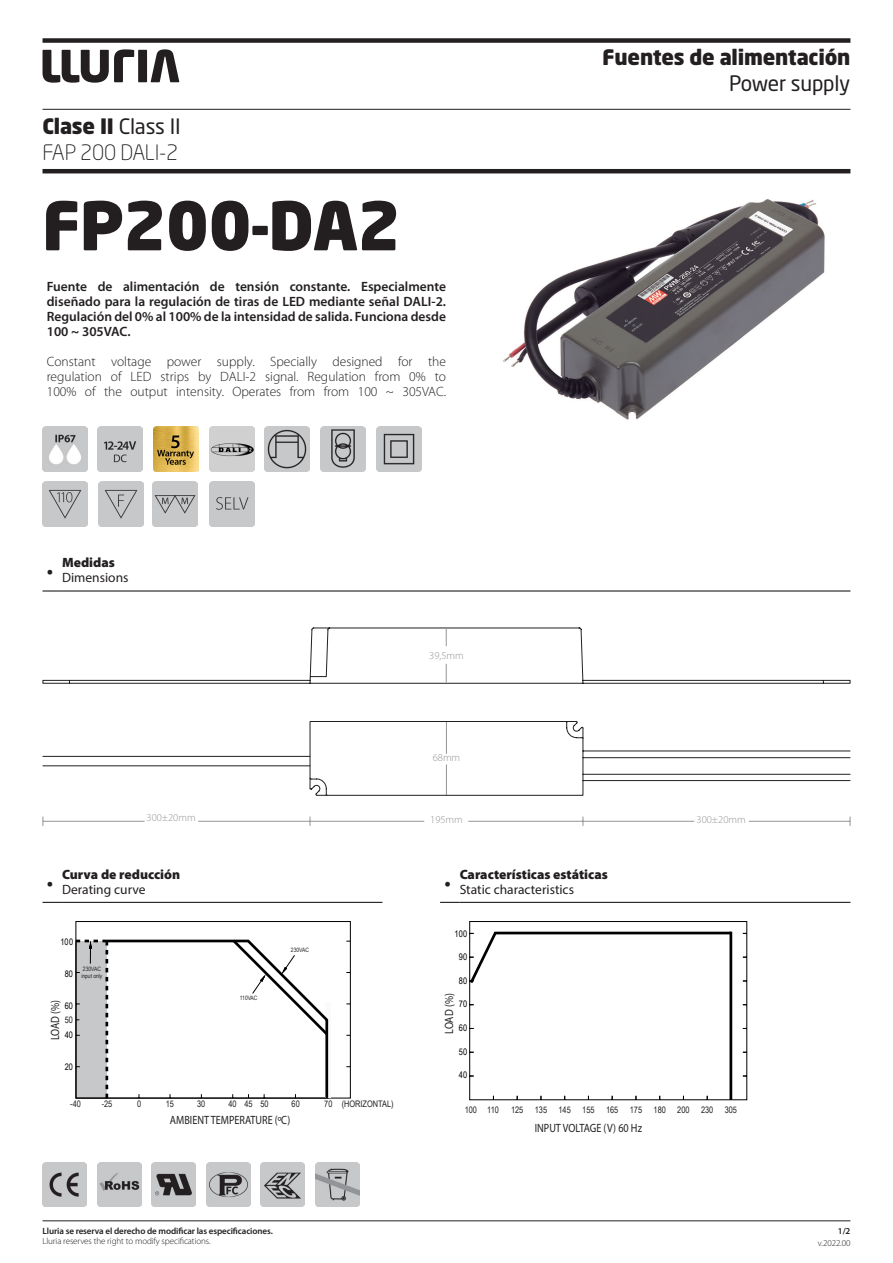
<style>
.page{position:relative;width:893px;height:1263px;background:#fff}
.page>*{position:absolute;margin:0;border:0;box-sizing:border-box;transform-origin:0 0}
.t1{font:900 66px "Neo Sans Std";letter-spacing:-.02em;color:#231f20}
.Cos_de_text_negreta{font:900 22.5px "Myriad Pro";color:#231f20}
.t2{font:300 21px/25.8px "Neo Sans Std";letter-spacing:-.01em;color:#231f20}
.t3{font:900 21px "Neo Sans Std";letter-spacing:-.01em;color:#231f20}
.t4{font:21px "Neo Sans Std";letter-spacing:-.01em;color:#231f20}
.t5{font:600 13.5px/15px "Myriad Pro";color:#231f20;text-align:justify}
.t6{font:300 13.5px/15px "Myriad Pro";color:#231f20;text-align:justify}
.Cos_de_text_negreta-2{font:900 13.5px "Myriad Pro";color:#231f20}
.Cos_de_text_negreta-3{font:13.5px "Myriad Pro";color:#231f20}
.t7{font:12px "Myriad Pro";color:#231f20;scale:.85 1}
.Cos_de_text_negreta-4{font:300 10.5px "Myriad Pro";color:#939598}
.t8{font:9.15px "Arial Narrow";color:#000}
.t9{font:9px "Arial Narrow";color:#231f20}
.t10{font:600 9px "Myriad Pro";letter-spacing:-.01em;color:#231f20}
.t11{font:300 9px "Myriad Pro";letter-spacing:-.01em;color:#231f20}
.t12{font:9px "Arial Narrow";color:#000}
.t13{font:6px "Arial Narrow";color:#231f20}
.t14{font:6px "Arial Narrow";color:#231f20}
.s1{font-weight:900}
.s2{font-weight:400}
</style>
<div class="page">
<img style="left:503px;top:199px;width:322px;height:221px">
<img style="left:209px;top:427px;width:45px;height:45px">
<img style="left:98px;top:427px;width:45px;height:45px">
<img style="left:43px;top:427px;width:45px;height:45px">
<img style="left:265px;top:427px;width:45px;height:45px">
<img style="left:153px;top:427px;width:45px;height:45px">
<img style="left:376px;top:427px;width:45px;height:45px">
<img style="left:320px;top:427px;width:45px;height:45px">
<img style="left:43px;top:481px;width:45px;height:45px">
<img style="left:98px;top:481px;width:45px;height:45px">
<img style="left:153px;top:481px;width:45px;height:45px">
<img style="left:209px;top:481px;width:45px;height:45px">
<svg style="left:43px;top:590px;width:19px;height:1px"></svg>
<hr style="left:62px;top:590px;width:788px;height:1px;background:#231f20">
<svg style="left:469px;top:921px;width:278px;height:179px"></svg>
<svg style="left:469px;top:929px;width:30px;height:57px"></svg>
<hr style="left:495px;top:932px;width:236px;height:2px;background:#000">
<hr style="left:729px;top:932px;width:3px;height:168px;background:#000">
<svg style="left:76px;top:937px;width:275px;height:161px"></svg>
<svg style="left:43px;top:902px;width:19px;height:1px"></svg>
<hr style="left:62px;top:902px;width:320px;height:1px;background:#231f20">
<svg style="left:440px;top:902px;width:20px;height:1px"></svg>
<hr style="left:460px;top:902px;width:390px;height:1px;background:#231f20">
<hr style="left:43px;top:821px;width:102px;height:1px;background:#939598">
<hr style="left:198px;top:821px;width:112px;height:1px;background:#939598">
<hr style="left:583px;top:821px;width:111px;height:1px;background:#939598">
<hr style="left:749px;top:821px;width:101px;height:1px;background:#939598">
<hr style="left:310px;top:821px;width:114px;height:1px;background:#939598">
<hr style="left:468px;top:821px;width:115px;height:1px;background:#939598">
<hr style="left:43px;top:756px;width:267px;height:1px;background:#231f20">
<hr style="left:43px;top:765px;width:267px;height:1px;background:#231f20">
<svg style="left:309px;top:721px;width:542px;height:75px"></svg>
<svg style="left:42px;top:627px;width:809px;height:57px"></svg>
<svg style="left:446px;top:664px;width:1px;height:18px"></svg>
<svg style="left:446px;top:628px;width:1px;height:18px"></svg>
<hr style="left:43px;top:109px;width:807px;height:1px;background:#231f20">
<div style="left:138px;top:50px;width:9px;height:32px;background:#231f20"></div>
<svg style="left:151px;top:49px;width:28px;height:33px"></svg>
<svg style="left:43px;top:49px;width:91px;height:34px"></svg>
<hr style="left:43px;top:169px;width:807px;height:4px;background:#231f20">
<div style="left:43px;top:38px;width:807px;height:5px;background:#231f20"></div>
<hr style="left:43px;top:1220px;width:807px;height:1px;background:#231f20">
<img style="left:43px;top:1162px;width:44px;height:44px">
<img style="left:97px;top:1162px;width:44px;height:44px">
<img style="left:206px;top:1162px;width:44px;height:44px">
<img style="left:261px;top:1162px;width:44px;height:44px">
<img style="left:315px;top:1162px;width:44px;height:44px">
<img style="left:152px;top:1162px;width:44px;height:44px">
<h3 class="t2" style="left:43px;top:114px;width:140px"><span class="s1">Clase II</span> <span class="s2">Class II<br></span>FAP 200 DALI-2</h3>
<p class="t1" style="left:43px;top:183px;width:360px">FP200-DA2</p>
<p class="t5" style="left:47px;top:278px;width:401px">Fuente de alimentación de tensión constante. Especialmente diseñado para la regulación de tiras de LED mediante señal DALI-2.<br>Regulación del 0% al 100% de la intensidad de salida. Funciona desde 100 ~ 305VAC.</p>
<p class="t6" style="left:47px;top:354px;width:401px">Constant voltage power supply. Specially designed for the regulation of LED strips by DALI-2 signal. Regulation from 0% to 100% of the output intensity. Operates from from 100 ~ 305VAC.</p>
<p class="Cos_de_text_negreta" style="left:47px;top:556px;width:8px">·</p>
<p class="Cos_de_text_negreta-2" style="left:62px;top:554px;width:54px">Medidas</p>
<p class="Cos_de_text_negreta-3" style="left:62px;top:569px;width:68px">Dimensions</p>
<p class="Cos_de_text_negreta-4" style="left:429px;top:649px;width:36px">39,5mm</p>
<p class="Cos_de_text_negreta-4" style="left:433px;top:751px;width:29px">68mm</p>
<h3 class="t3" style="left:603px;top:44px;width:249px">Fuentes de alimentación</h3>
<h3 class="t4" style="left:729px;top:71px;width:123px">Power supply</h3>
<p class="Cos_de_text_negreta-4" style="left:147px;top:811px;width:51px">300±20mm</p>
<p class="Cos_de_text_negreta-4" style="left:430px;top:813px;width:34px">195mm</p>
<p class="Cos_de_text_negreta-4" style="left:697px;top:813px;width:51px">300±20mm</p>
<p class="Cos_de_text_negreta-4" style="left:147px;top:813px;width:51px">200±20mm</p>
<p class="Cos_de_text_negreta" style="left:47px;top:867px;width:8px">·</p>
<p class="Cos_de_text_negreta-2" style="left:62px;top:865px;width:120px">Curva de reducción</p>
<p class="Cos_de_text_negreta-3" style="left:62px;top:881px;width:85px">Derating curve</p>
<p class="Cos_de_text_negreta" style="left:445px;top:867px;width:8px">·</p>
<p class="Cos_de_text_negreta-2" style="left:460px;top:865px;width:150px">Características estáticas</p>
<p class="Cos_de_text_negreta-3" style="left:460px;top:881px;width:116px">Static characteristics</p>
<p class="t12" style="left:60px;top:935px;width:14px">100</p>
<p class="t12" style="left:65px;top:967px;width:10px">80</p>
<p class="t7" style="left:48px;top:1040px;width:49px;rotate:-90deg">LOAD (%)</p>
<p class="t12" style="left:65px;top:999px;width:10px">60</p>
<p class="t9" style="left:65px;top:1013px;width:10px">50</p>
<p class="t12" style="left:65px;top:1029px;width:10px">40</p>
<p class="t13" style="left:83px;top:964px;width:19px">230VAC</p>
<p class="t14" style="left:81px;top:971px;width:23px">input only</p>
<p class="t12" style="left:65px;top:1060px;width:10px">20</p>
<p class="t9" style="left:70px;top:1097px;width:12px">-40</p>
<p class="t9" style="left:102px;top:1097px;width:12px">-25</p>
<p class="t13" style="left:240px;top:993px;width:19px">110VAC</p>
<p class="t13" style="left:291px;top:945px;width:19px">230VAC</p>
<p class="t9" style="left:137px;top:1097px;width:6px">0</p>
<p class="t9" style="left:166px;top:1097px;width:10px">15</p>
<p class="t9" style="left:197px;top:1097px;width:10px">30</p>
<p class="t9" style="left:228px;top:1097px;width:10px">40</p>
<p class="t9" style="left:244px;top:1097px;width:10px">45</p>
<p class="t9" style="left:260px;top:1097px;width:10px">50</p>
<p class="t9" style="left:292px;top:1097px;width:10px">60</p>
<p class="t9" style="left:324px;top:1097px;width:10px">70</p>
<p class="t9" style="left:342px;top:1097px;width:53px">(HORIZONTAL)</p>
<p class="t7" style="left:170px;top:1112px;width:143px">AMBIENT TEMPERATURE (ºC)</p>
<p class="t10" style="left:43px;top:1225px;width:232px">Lluria se reserva el derecho de modificar las especificaciones.</p>
<p class="t11" style="left:43px;top:1236px;width:170px">Lluria reserves the right to modify specifications.</p>
<p class="t8" style="left:455px;top:927px;width:14px">100</p>
<p class="t8" style="left:459px;top:950px;width:10px">90</p>
<p class="t8" style="left:459px;top:974px;width:10px">80</p>
<p class="t8" style="left:459px;top:997px;width:10px">70</p>
<p class="t8" style="left:459px;top:1021px;width:10px">60</p>
<p class="t8" style="left:459px;top:1045px;width:10px">50</p>
<p class="t8" style="left:459px;top:1068px;width:10px">40</p>
<p class="t9" style="left:465px;top:1103px;width:14px">100</p>
<p class="t9" style="left:487px;top:1103px;width:13px">110</p>
<p class="t9" style="left:511px;top:1103px;width:14px">125</p>
<p class="t9" style="left:535px;top:1103px;width:14px">135</p>
<p class="t9" style="left:558px;top:1103px;width:14px">145</p>
<p class="t9" style="left:582px;top:1103px;width:14px">155</p>
<p class="t9" style="left:606px;top:1103px;width:14px">165</p>
<p class="t9" style="left:630px;top:1103px;width:14px">175</p>
<p class="t9" style="left:654px;top:1103px;width:14px">180</p>
<p class="t9" style="left:677px;top:1103px;width:14px">200</p>
<p class="t9" style="left:701px;top:1103px;width:14px">230</p>
<p class="t9" style="left:725px;top:1103px;width:14px">305</p>
<p class="t7" style="left:442px;top:1034px;width:49px;rotate:-90deg">LOAD (%)</p>
<p class="t7" style="left:535px;top:1120px;width:128px">INPUT VOLTAGE (V) 60 Hz</p>
<p class="t10" style="left:838px;top:1225px;width:14px">1/2</p>
<p class="t11" style="left:818px;top:1237px;width:34px">v.2022.00</p>
</div>
